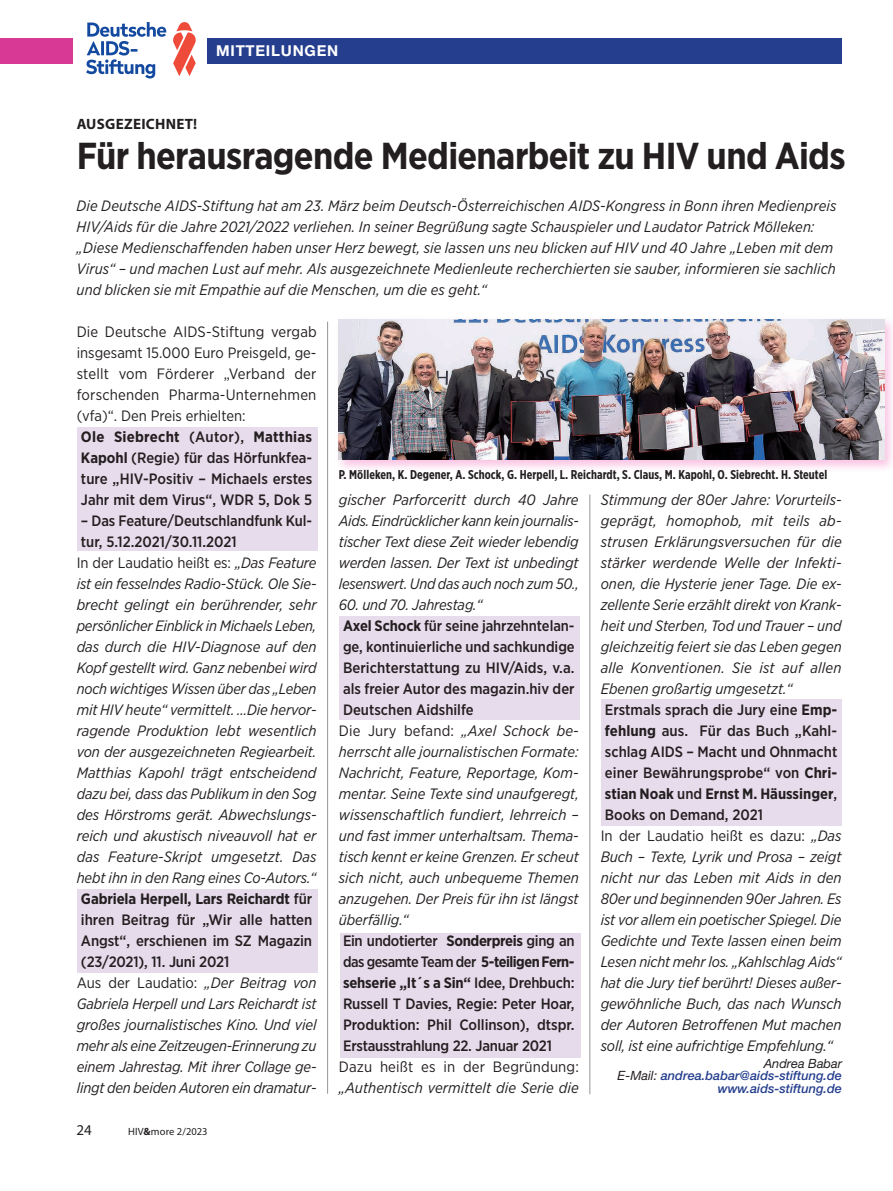
<style>
.page{position:relative;width:893px;height:1191px;background:#fff}
.page>*{position:absolute;margin:0;border:0;box-sizing:border-box;transform-origin:0 0}
.Überschrift_1{font:700 37.5px "Gotham Narrow";letter-spacing:-.02em;color:#231f20}
.Fliesstext{font:italic 15px/21px "Gotham Narrow";letter-spacing:-.01em;color:#231f20;text-align:justify}
.Fliesstext-2{font:500 15px/21px "Gotham Narrow";color:#231f20;text-align:justify}
.Vorspann_Artikel{font:italic 15px/21px "Gotham Narrow";letter-spacing:.005em;color:#231f20}
.Fliesstext-3{font:15px/21px "Gotham Narrow";letter-spacing:.015em;color:#231f20;text-align:justify}
.Überschrift_2{font:700 15px "Myriad Pro";letter-spacing:.02em;color:#231f20}
.t1{font:700 15px "Helvetica Neue";letter-spacing:.05em;color:#fff}
.t2{font:15px "Myriad Pro";color:#231f20}
.BU_Text{font:700 12.75px "Gotham X Narrow";letter-spacing:.005em;color:#231f20}
.Autor{font:italic 500 12.75px "Helvetica Neue";color:#253f8e}
.Autor-2{font:italic 12.75px "Helvetica Neue";color:#231f20}
.t3{font:10.5px "Myriad Pro";letter-spacing:.01em;color:#231f20}
.s1{font-weight:700}
.s2{font-style:normal}
.s3{font-weight:400;color:#231f20}
</style>
<div class="page">
<div style="left:208px;top:39px;width:634px;height:25px;background:#253f8e"></div>
<div style="left:0;top:39px;width:72px;height:25px;background:#d73995"></div>
<div style="left:340px;top:933px;width:241px;height:125px;background:#e6dbeb"></div>
<div style="left:601px;top:699px;width:240px;height:126px;background:#e7dcec"></div>
<div style="left:339px;top:615px;width:241px;height:104px;background:#e7dcec"></div>
<div style="left:77px;top:889px;width:240px;height:83px;background:#e6dbeb"></div>
<div style="left:77px;top:427px;width:240px;height:124px;background:#e7dcec"></div>
<svg style="left:86px;top:22px;width:80px;height:56px"></svg>
<svg style="left:173px;top:22px;width:23px;height:54px"></svg>
<hr style="left:589px;top:494px;width:1px;height:600px;background:#939598">
<hr style="left:327px;top:322px;width:1px;height:771px;background:#939598">
<div style="left:335px;top:316px;width:558px;height:157px;background:#ed028c;opacity:.24"></div>
<img style="left:339px;top:319px;width:545px;height:141px">
<p class="t1" style="left:216px;top:42px;width:124px">MITTEILUNGEN</p>
<p class="Überschrift_2" style="left:77px;top:114px;width:122px">AUSGEZEICHNET!</p>
<p class="Überschrift_1" style="left:77px;top:132px;width:770px">Für herausragende Medienarbeit zu HIV und Aids</p>
<p class="Vorspann_Artikel" style="left:77px;top:195px;width:761px">Die Deutsche AIDS-Stiftung hat am 23. März beim Deutsch-Österreichischen AIDS-Kongress in Bonn ihren Medienpreis HIV/Aids für die Jahre 2021/2022 verliehen. In seiner Begrüßung sagte Schauspieler und Laudator Patrick Mölleken: „Diese Medienschaffenden haben unser Herz bewegt, sie lassen uns neu blicken auf HIV und 40 Jahre „Leben mit dem Virus“ – und machen Lust auf mehr. Als ausgezeichnete Medienleute recherchierten sie sauber, informieren sie sachlich und blicken sie mit Empathie auf die Menschen, um die es geht.“</p>
<p class="Fliesstext-3" style="left:77px;top:321px;width:241px">Die Deutsche AIDS-Stiftung vergab insgesamt 15.000 Euro Preisgeld, ge&shy;stellt vom Förderer „Verband der forschenden Pharma-Unternehmen (vfa)“. Den Preis erhielten:</p>
<p class="Fliesstext-2" style="left:81px;top:426px;width:233px"><span class="s1">Ole Siebrecht</span> (Autor), <span class="s1">Matthias Kapohl</span> (Regie) für das Hörfunkfea&shy;ture „HIV-Positiv – Michaels erstes Jahr mit dem Virus“, WDR 5, Dok 5</p>
<p class="Fliesstext-2" style="left:81px;top:510px;width:233px">– Das Feature/Deutschlandfunk Kul&shy;tur, 5.12.2021/30.11.2021</p>
<p class="Fliesstext" style="left:77px;top:552px;width:241px"><span class="s2">In der Laudatio heißt es:</span> „Das Feature ist ein fesselndes Radio-Stück. Ole Sie&shy;brecht gelingt ein berührender, sehr persönlicher Einblick in Michaels Leben, das durch die HIV-Diagnose auf den Kopf gestellt wird. Ganz nebenbei wird noch wichtiges Wissen über das „Leben mit HIV heute“ vermittelt. ...Die hervor&shy;ragende Produktion lebt wesentlich von der ausgezeichneten Regiearbeit.<br>Matthias Kapohl trägt entscheidend dazu bei, dass das Publikum in den Sog des Hörstroms gerät. Abwechslungs&shy;reich und akustisch niveauvoll hat er das Feature-Skript umgesetzt. Das hebt ihn in den Rang eines Co-Autors.“</p>
<p class="Fliesstext-2" style="left:81px;top:888px;width:233px"><span class="s1">Gabriela Herpell, Lars Reichardt</span> für ihren Beitrag für „Wir alle hatten Angst“, erschienen im SZ Magazin (23/2021), 11. Juni 2021</p>
<p class="Fliesstext" style="left:77px;top:972px;width:241px"><span class="s2">Aus der Laudatio:</span> „Der Beitrag von Gabriela Herpell und Lars Reichardt ist großes journalistisches Kino. Und viel mehr als eine Zeitzeugen-Erinnerung zu einem Jahrestag. Mit ihrer Collage ge&shy;lingt den beiden Autoren ein dramatur-</p>
<p class="t2" style="left:77px;top:1120px;width:17px">24</p>
<p class="t3" style="left:128px;top:1125px;width:81px">HIV<span class="s1">&amp;</span>more 2/2023</p>
<p class="BU_Text" style="left:339px;top:467px;width:490px">P. Mölleken, K. Degener, A. Schock, G. Herpell, L. Reichardt, S. Claus, M. Kapohl, O. Siebrecht. H. Steutel</p>
<p class="Fliesstext" style="left:339px;top:489px;width:242px">gischer Parforceritt durch 40 Jahre Aids. Eindrücklicher kann kein journalis&shy;tischer Text diese Zeit wieder lebendig werden lassen. Der Text ist unbedingt lesenswert. Und das auch noch zum 50.,</p>
<p class="Fliesstext" style="left:339px;top:594px;width:145px">60. und 70. Jahrestag.“</p>
<p class="Fliesstext-2" style="left:343px;top:615px;width:233px"><span class="s1">Axel Schock</span> für seine jahrzehntelan&shy;ge, kontinuierliche und sachkundige Berichterstattung zu HIV/Aids, v.a. als freier Autor des magazin.hiv der Deutschen Aidshilfe</p>
<p class="Fliesstext" style="left:339px;top:720px;width:242px"><span class="s2">Die Jury befand:</span> „Axel Schock be&shy;herrscht alle journalistischen Formate:<br>Nachricht, Feature, Reportage, Kom&shy;mentar. Seine Texte sind unaufgeregt, wissenschaftlich fundiert, lehrreich – und fast immer unterhaltsam. Thema&shy;tisch kennt er keine Grenzen. Er scheut sich nicht, auch unbequeme Themen anzugehen. Der Preis für ihn ist längst überfällig.“</p>
<p class="Fliesstext-2" style="left:343px;top:930px;width:233px">Ein undotierter <span class="s1">Sonderpreis</span> ging an das gesamte Team der <span class="s1">5-teiligen Fern&shy;sehserie „It´s a Sin“</span> Idee, Drehbuch:<br>Russell T Davies, Regie: Peter Hoar, Produktion: Phil Collinson), dtspr.<br>Erstausstrahlung 22. Januar 2021</p>
<p class="Fliesstext" style="left:339px;top:1056px;width:242px"><span class="s2">Dazu heißt es in der Begründung: </span>„Authentisch vermittelt die Serie die</p>
<p class="Fliesstext" style="left:601px;top:489px;width:242px">Stimmung der 80er Jahre: Vorurteils&shy;geprägt, homophob, mit teils ab&shy;strusen Erklärungsversuchen für die stärker werdende Welle der Infekti&shy;onen, die Hysterie jener Tage. Die ex&shy;zellente Serie erzählt direkt von Krank&shy;heit und Sterben, Tod und Trauer – und gleichzeitig feiert sie das Leben gegen alle Konventionen. Sie ist auf allen Ebenen großartig umgesetzt.“</p>
<p class="Fliesstext-2" style="left:605px;top:699px;width:234px">Erstmals sprach die Jury eine <span class="s1">Emp&shy;fehlung</span> aus. Für das Buch „Kahl&shy;schlag AIDS – Macht und Ohnmacht einer Bewährungsprobe“ von <span class="s1">Chri&shy;stian Noak</span> und <span class="s1">Ernst M. Häussinger</span>, Books on Demand, 2021</p>
<p class="Fliesstext" style="left:601px;top:825px;width:242px"><span class="s2">In der Laudatio heißt es dazu:</span> „Das Buch – Texte, Lyrik und Prosa – zeigt nicht nur das Leben mit Aids in den 80er und beginnenden 90er Jahren. Es ist vor allem ein poetischer Spiegel. Die Gedichte und Texte lassen einen beim Lesen nicht mehr los. „Kahlschlag Aids“ hat die Jury tief berührt! Dieses außer&shy;gewöhnliche Buch, das nach Wunsch der Autoren Betroffenen Mut machen soll, ist eine aufrichtige Empfehlung.“</p>
<p class="Autor-2" style="left:764px;top:1055px;width:80px">Andrea Babar</p>
<p class="Autor" style="left:618px;top:1068px;width:226px"><span class="s3">E-Mail:</span> andrea.babar@aids-stiftung.de</p>
<p class="Autor" style="left:718px;top:1081px;width:126px">www.aids-stiftung.de</p>
</div>
